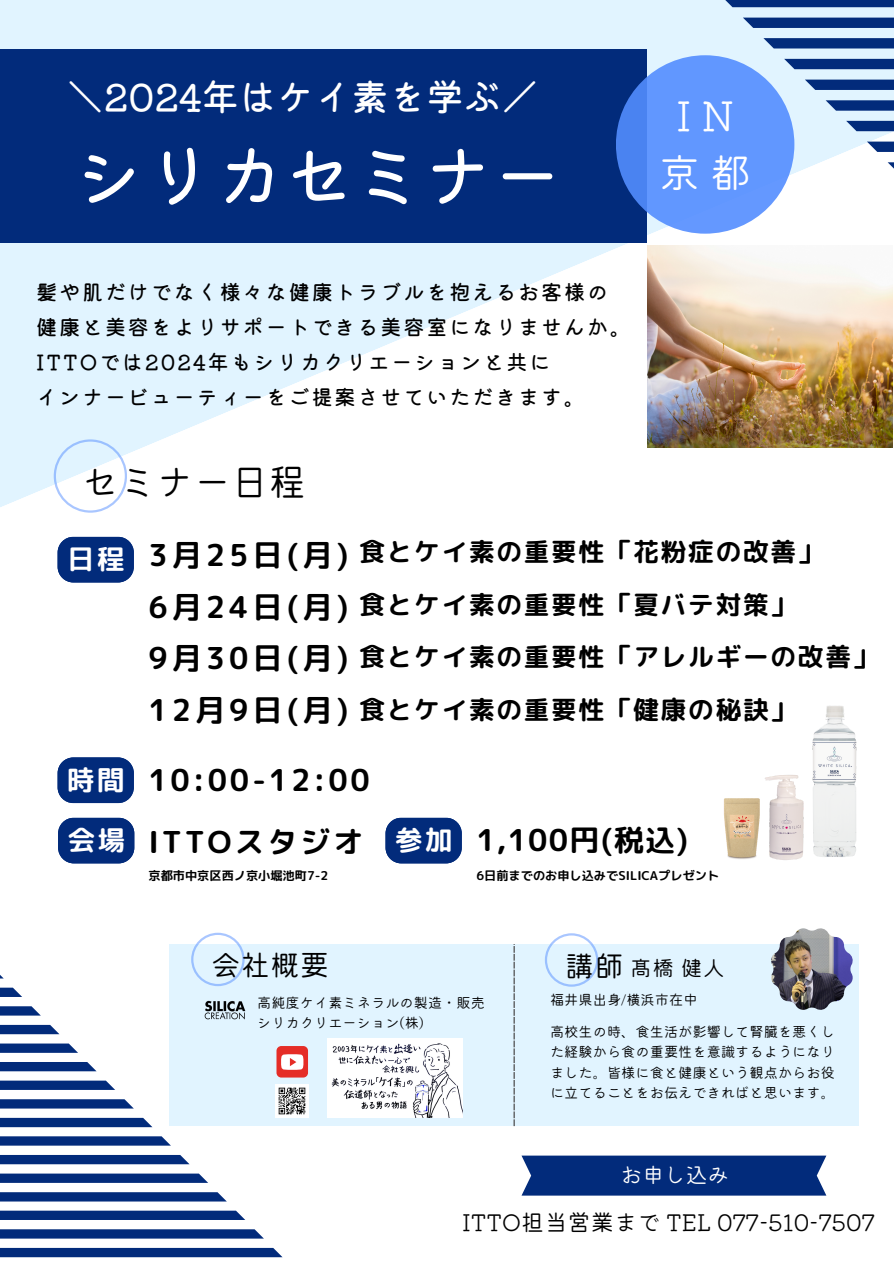
<style>
.page{position:relative;width:894px;height:1264px;background:#fff}
.page>*{position:absolute;margin:0;border:0;box-sizing:border-box;transform-origin:0 0}
.t1{font:69.6px "Mamelon 5 Hi Regular";color:#fff}
.t2{font:40.95px/56.4px "Mamelon 3 Hi Regular";color:#fff;text-align:center}
.t3{font:37.5px "Mamelon 3 Hi Regular";color:#000}
.t4{font:37.35px "Mamelon 5 Hi Regular";color:#fff}
.t5{font:30.15px/51.8px "rounded mplus 1 p bold";letter-spacing:.135em;color:#000;text-align:justify}
.t6{font:30.15px "rounded mplus 1 p bold";letter-spacing:.09em;color:#000}
.t7{font:29.4px "Mamelon 3 Hi Regular";color:#000}
.t8{font:27.45px "rounded mplus 1 p bold";letter-spacing:.09em;color:#fff}
.t9{font:25.65px "rounded mplus 1 p bold";letter-spacing:.07em;color:#000}
.t10{font:23.25px "Mamelon 3 Hi Regular";color:#000}
.t11{font:21.75px "Mamelon 3 Hi Regular";color:#fff}
.t12{font:21.45px "Mamelon 3 Hi Regular";color:#000}
.t13{font:21px "Mamelon 5 Hi Regular";letter-spacing:.095em;color:#000}
.t14{font:14.25px/20.5px "Mamelon 3 Hi Regular";color:#000;text-align:justify}
.t15{font:12.15px "rounded mplus 1 p bold";color:#000}
</style>
<div class="page">
<svg style="left:0;top:987px;width:21px;height:9px"></svg>
<svg style="left:0;top:1006px;width:40px;height:9px"></svg>
<svg style="left:0;top:1024px;width:59px;height:10px"></svg>
<svg style="left:0;top:1043px;width:77px;height:9px"></svg>
<svg style="left:0;top:1062px;width:96px;height:9px"></svg>
<svg style="left:0;top:1080px;width:114px;height:9px"></svg>
<svg style="left:0;top:1099px;width:133px;height:9px"></svg>
<svg style="left:0;top:1117px;width:152px;height:10px;background:#1e4289"></svg>
<svg style="left:0;top:1136px;width:170px;height:9px;background:#113782"></svg>
<div style="left:0;top:1155px;width:189px;height:9px;background:#022b7b"></div>
<svg style="left:0;top:1173px;width:207px;height:9px;background:#163c85"></svg>
<svg style="left:0;top:1192px;width:227px;height:9px;background:#0d3480"></svg>
<svg style="left:0;top:1210px;width:245px;height:9px;background:#193e87"></svg>
<svg style="left:0;top:1229px;width:264px;height:9px;background:#0e3581"></svg>
<svg style="left:0;top:1247px;width:282px;height:10px;background:#1c4188"></svg>
<svg style="left:0;top:0;width:893px;height:561px"></svg>
<svg style="left:887px;top:162px;width:6px;height:11px"></svg>
<svg style="left:866px;top:142px;width:27px;height:10px"></svg>
<svg style="left:845px;top:121px;width:48px;height:10px"></svg>
<svg style="left:825px;top:100px;width:68px;height:11px"></svg>
<svg style="left:804px;top:80px;width:89px;height:10px"></svg>
<svg style="left:784px;top:59px;width:109px;height:10px"></svg>
<svg style="left:763px;top:38px;width:130px;height:10px"></svg>
<div style="left:742px;top:18px;width:151px;height:10px;background:#022b7b"></div>
<svg style="left:722px;top:0;width:171px;height:7px"></svg>
<svg style="left:54px;top:439px;width:73px;height:73px"></svg>
<div style="left:521px;top:1155px;width:305px;height:40px;background:#022b7b"></div>
<div style="left:58px;top:537px;width:76px;height:45px;background:#022b7b"></div>
<img style="left:812px;top:705px;width:45px;height:152px">
<img style="left:765px;top:769px;width:50px;height:91px">
<img style="left:724px;top:787px;width:57px;height:73px">
<div style="left:169px;top:944px;width:689px;height:182px;background:#e1f4ff"></div>
<svg style="left:545px;top:933px;width:53px;height:53px"></svg>
<svg style="left:513px;top:944px;width:1px;height:182px"></svg>
<img style="left:771px;top:928px;width:81px;height:81px">
<img style="left:327px;top:1038px;width:135px;height:79px">
<img style="left:275px;top:1084px;width:34px;height:33px">
<div style="left:276px;top:1046px;width:32px;height:31px;background:#e52d27;border-radius:5px"></div>
<svg style="left:281px;top:1054px;width:22px;height:15px"></svg>
<svg style="left:191px;top:932px;width:53px;height:54px"></svg>
<img style="left:204px;top:1000px;width:42px;height:19px">
<div style="left:0;top:50px;width:646px;height:193px;background:#022b7b"></div>
<div style="left:615px;top:55px;width:179px;height:179px;background:linear-gradient(to right,#5188f2,#699eff);border-radius:50%"></div>
<svg style="left:58px;top:757px;width:76px;height:46px;background:#113783"></svg>
<svg style="left:58px;top:817px;width:76px;height:46px;background:#133984"></svg>
<svg style="left:385px;top:817px;width:76px;height:46px;background:#133a84"></svg>
<p class="t4" style="left:67px;top:79px;width:473px">＼2024年はケイ素を学ぶ／</p>
<p class="t1" style="left:75px;top:141px;width:489px">シリカセミナー</p>
<h5 class="t13" style="left:36px;top:282px;width:573px">髪や肌だけでなく様々な健康トラブルを抱えるお客様の</h5>
<h5 class="t13" style="left:36px;top:317px;width:596px">健康と美容をよりサポートできる美容室になりませんか。</h5>
<p class="t13" style="left:36px;top:351px;width:515px">ITTOでは2024年もシリカクリエーションと共に</p>
<p class="t13" style="left:36px;top:386px;width:550px">インナービューティーをご提案させていただきます。</p>
<p class="t3" style="left:81px;top:463px;width:226px">セミナー日程</p>
<h6 class="t2" style="left:659px;top:87px;width:93px">IN京都</h6>
<p class="t8" style="left:67px;top:540px;width:59px">日程</p>
<p class="t5" style="left:148px;top:528px;width:201px">3月25日(月)<br>6月24日(月)<br>9月30日(月)<br>12月9日(月)</p>
<p class="t9" style="left:359px;top:533px;width:465px">食とケイ素の重要性「花粉症の改善」</p>
<p class="t9" style="left:359px;top:586px;width:438px">食とケイ素の重要性「夏バテ対策」</p>
<p class="t9" style="left:359px;top:639px;width:520px">食とケイ素の重要性「アレルギーの改善」</p>
<p class="t9" style="left:359px;top:691px;width:438px">食とケイ素の重要性「健康の秘訣」</p>
<h6 class="t8" style="left:67px;top:760px;width:59px">時間</h6>
<p class="t5" style="left:148px;top:753px;width:223px">10:00-12:00</p>
<p class="t8" style="left:68px;top:820px;width:59px">会場</p>
<p class="t8" style="left:395px;top:820px;width:59px">参加</p>
<h4 class="t6" style="left:148px;top:820px;width:216px">ITTOスタジオ</h4>
<p class="t5" style="left:476px;top:814px;width:213px">1,100円(税込)</p>
<p class="t15" style="left:476px;top:867px;width:244px">6日前までのお申し込みでSILICAプレゼント</p>
<p class="t15" style="left:148px;top:867px;width:181px">京都市中京区西ノ京小堀池町7-2</p>
<h5 class="t7" style="left:211px;top:950px;width:119px">会社概要</h5>
<h5 class="t14" style="left:257px;top:992px;width:229px">高純度ケイ素ミネラルの製造・販売</h5>
<h5 class="t14" style="left:257px;top:1012px;width:168px">シリカクリエーション(株)</h5>
<p class="t7" style="left:564px;top:951px;width:60px">講師</p>
<p class="t12" style="left:630px;top:957px;width:93px">髙橋健人</p>
<h5 class="t14" style="left:550px;top:989px;width:149px">福井県出身/横浜市在中</h5>
<h5 class="t14" style="left:550px;top:1021px;width:286px">高校生の時、食生活が影響して腎臓を悪くした経験から食の重要性を意識するようになりました。皆様に食と健康という観点からお役に立てることをお伝えできればと思います。</h5>
<p class="t11" style="left:620px;top:1163px;width:110px">お申し込み</p>
<h3 class="t10" style="left:462px;top:1210px;width:414px">ITTO担当営業まで TEL 077-510-7507</h3>
</div>
